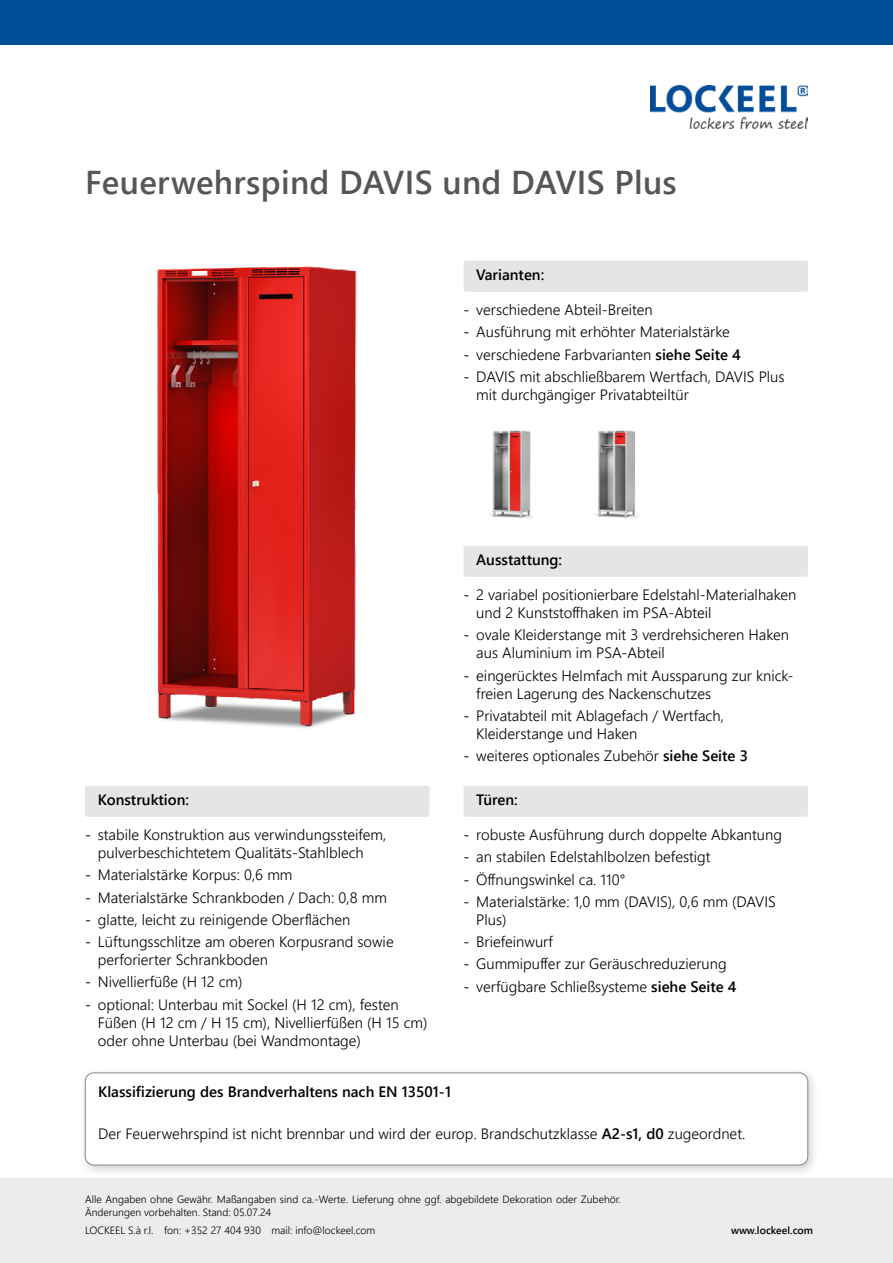
<style>
.page{position:relative;width:893px;height:1263px;background:#fff}
.page>*{position:absolute;margin:0;border:0;box-sizing:border-box;transform-origin:0 0}
.t1{font:600 33px "Segoe UI";letter-spacing:.01em;color:#565655}
.t2{font:300 15px/18px "Segoe UI";color:#000}
.t3{font:600 15px "Segoe UI";color:#000}
.t4{font:300 10.5px/13.5px "Segoe UI";color:#000}
.t5{font:600 10.5px "Segoe UI";color:#000}
.s1{font-weight:400}
.s2{font-weight:600}
</style>
<div class="page">
<img style="left:157px;top:266px;width:200px;height:462px">
<div style="left:85px;top:786px;width:344px;height:31px;background:#e5e5e5;border-radius:2px"></div>
<div style="left:463px;top:786px;width:345px;height:31px;background:#e5e5e5;border-radius:2px"></div>
<div style="left:463px;top:261px;width:345px;height:31px;background:#e5e5e5;border-radius:2px"></div>
<div style="left:79px;top:1066px;width:741px;height:111px;background:#000;opacity:.2"></div>
<div style="left:85px;top:1073px;width:723px;height:92px;background:#fff;border-radius:9px"></div>
<div style="left:85px;top:1073px;width:723px;height:92px;border:1px solid #868786;border-radius:9px"></div>
<div style="left:463px;top:546px;width:345px;height:31px;background:#e5e5e5;border-radius:2px"></div>
<img style="left:595px;top:430px;width:43px;height:88px">
<img style="left:490px;top:430px;width:43px;height:89px">
<div style="left:0;top:1178px;width:893px;height:85px;background:#ececec"></div>
<img style="left:650px;top:85px;width:158px;height:44px">
<div style="left:0;top:0;width:893px;height:45px;background:#004d98"></div>
<h1 class="t1" style="left:85px;top:151px;width:593px">Feuerwehrspind DAVIS und DAVIS Plus</h1>
<p class="t3" style="left:476px;top:261px;width:70px">Varianten:</p>
<p class="t2" style="left:463px;top:299px;width:191px"><span class="s1">-</span> verschiedene Abteil-Breiten</p>
<p class="t2" style="left:463px;top:322px;width:268px"><span class="s1">-</span> Ausführung mit erhöhter Materialstärke</p>
<p class="t2" style="left:463px;top:344px;width:279px"><span class="s1">-</span> verschiedene Farbvarianten <span class="s2">siehe Seite 4</span></p>
<p class="t2" style="left:476px;top:366px;width:310px;text-indent:-13px"><span class="s1">-</span> DAVIS mit abschließbarem Wertfach, DAVIS Plus mit durchgängiger Privatabteiltür</p>
<p class="t3" style="left:98px;top:786px;width:93px">Konstruktion:</p>
<p class="t2" style="left:98px;top:824px;width:290px;text-indent:-13px"><span class="s1">-</span> stabile Konstruktion aus verwindungssteifem, pulverbeschichtetem Qualitäts-Stahlblech</p>
<p class="t2" style="left:85px;top:865px;width:209px"><span class="s1">-</span> Materialstärke Korpus: 0,6 mm</p>
<p class="t2" style="left:85px;top:887px;width:303px"><span class="s1">-</span> Materialstärke Schrankboden / Dach: 0,8 mm</p>
<p class="t2" style="left:85px;top:909px;width:267px"><span class="s1">-</span> glatte, leicht zu reinigende Oberflächen</p>
<p class="t2" style="left:98px;top:931px;width:297px;text-indent:-13px"><span class="s1">-</span> Lüftungsschlitze am oberen Korpusrand sowie perforierter Schrankboden</p>
<p class="t2" style="left:85px;top:971px;width:159px"><span class="s1">-</span> Nivellierfüße (H 12 cm)</p>
<p class="t2" style="left:98px;top:994px;width:331px;text-indent:-13px"><span class="s1">-</span> optional: Unterbau mit Sockel (H 12 cm), festen<br>Füßen (H 12 cm / H 15 cm), Nivellierfüßen (H 15 cm) oder ohne Unterbau (bei Wandmontage)</p>
<p class="t3" style="left:476px;top:546px;width:87px">Ausstattung:</p>
<p class="t2" style="left:476px;top:584px;width:322px;text-indent:-13px"><span class="s1">-</span> 2 variabel positionierbare Edelstahl-Materialhaken und 2 Kunststoffhaken im PSA-Abteil</p>
<p class="t2" style="left:476px;top:625px;width:314px;text-indent:-13px"><span class="s1">-</span> ovale Kleiderstange mit 3 verdrehsicheren Haken aus Aluminium im PSA-Abteil</p>
<p class="t2" style="left:476px;top:665px;width:319px;text-indent:-13px"><span class="s1">-</span> eingerücktes Helmfach mit Aussparung zur knick&shy;freien Lagerung des Nackenschutzes</p>
<p class="t2" style="left:476px;top:705px;width:249px;text-indent:-13px"><span class="s1">-</span> Privatabteil mit Ablagefach / Wertfach,<br>Kleiderstange und Haken</p>
<p class="t2" style="left:463px;top:745px;width:286px"><span class="s1">-</span> weiteres optionales Zubehör <span class="s2">siehe Seite 3</span></p>
<p class="t3" style="left:476px;top:786px;width:43px">Türen:</p>
<p class="t2" style="left:463px;top:824px;width:320px"><span class="s1">-</span> robuste Ausführung durch doppelte Abkantung</p>
<p class="t2" style="left:463px;top:847px;width:249px"><span class="s1">-</span> an stabilen Edelstahlbolzen befestigt</p>
<p class="t2" style="left:463px;top:869px;width:163px"><span class="s1">-</span> Öffnungswinkel ca. 110°</p>
<p class="t2" style="left:476px;top:891px;width:301px;text-indent:-13px"><span class="s1">-</span> Materialstärke: 1,0 mm (DAVIS), 0,6 mm (DAVIS<br>Plus)</p>
<p class="t2" style="left:463px;top:931px;width:91px"><span class="s1">-</span> Briefeinwurf</p>
<p class="t2" style="left:463px;top:953px;width:265px"><span class="s1">-</span> Gummipuffer zur Geräuschreduzierung</p>
<p class="t2" style="left:463px;top:976px;width:275px"><span class="s1">-</span> verfügbare Schließsysteme <span class="s2">siehe Seite 4</span></p>
<p class="t3" style="left:98px;top:1077px;width:354px">Klassifizierung des Brandverhaltens nach EN 13501-1</p>
<p class="t2" style="left:98px;top:1123px;width:649px">Der Feuerwehrspind ist nicht brennbar und wird der europ. Brandschutzklasse <span class="s2">A2-s1, d0</span> zugeordnet.</p>
<p class="t4" style="left:85px;top:1191px;width:537px">Alle Angaben ohne Gewähr. Maßangaben sind ca.-Werte. Lieferung ohne ggf. abgebildete Dekoration oder Zubehör.<br>Änderungen vorbehalten. Stand: 05.07.24</p>
<p class="t4" style="left:85px;top:1222px;width:292px">LOCKEEL S.à r.l. fon: +352 27 404 930 mail: info@lockeel.com</p>
<p class="t5" style="left:731px;top:1220px;width:84px">www.lockeel.com</p>
</div>
